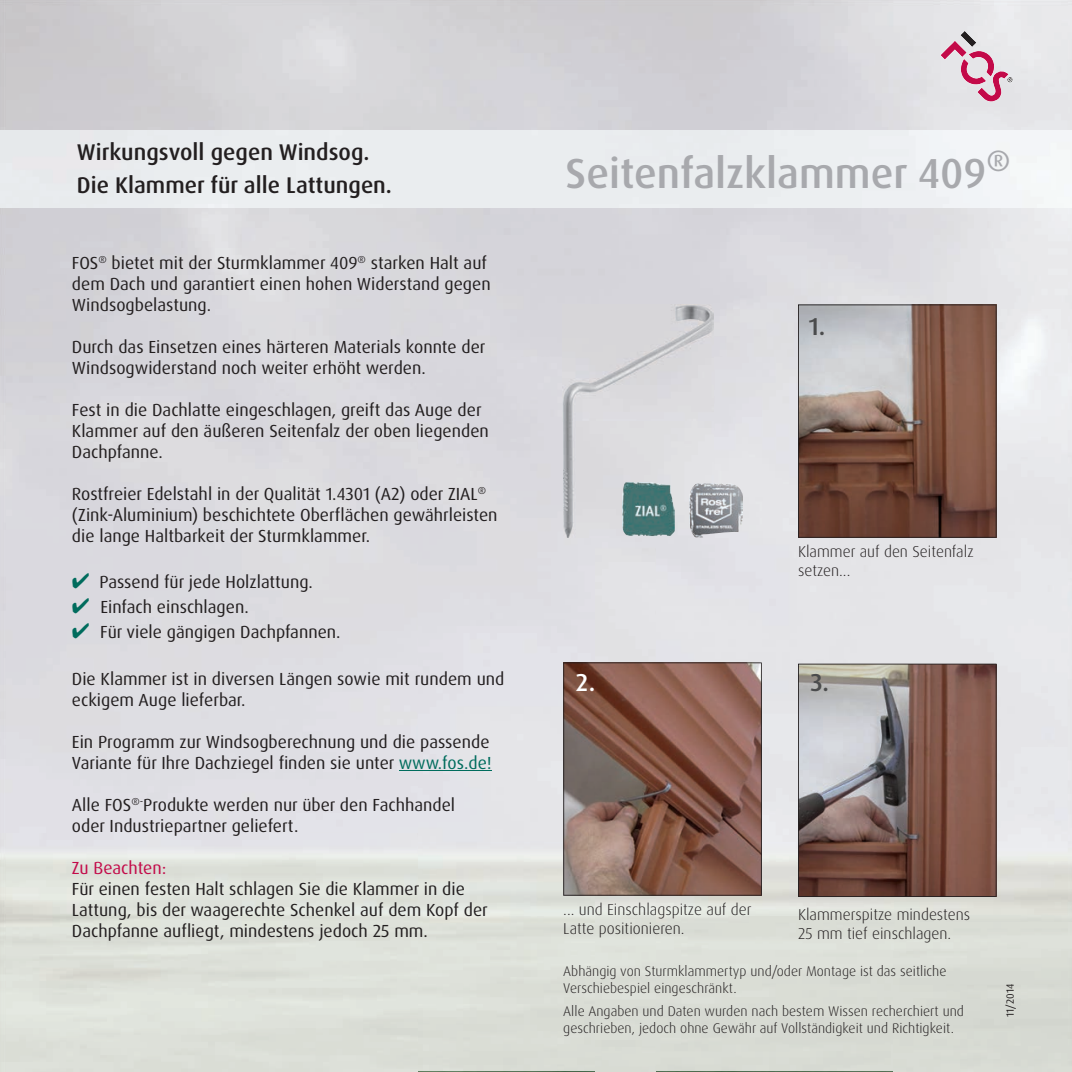
<style>
.page{position:relative;width:1072px;height:1072px;background:#fff}
.page>*{position:absolute;margin:0;border:0;box-sizing:border-box;transform-origin:0 0}
.t1{font:500 42px "Dax OT";color:#a8a9ad}
.t2{font:500 24.5px "Dax OT";color:#4b4c4d}
.t3{font:500 24.5px "Dax OT";color:#fff}
.t4{font:500 22.75px/33.2px "Dax OT";color:#231f20}
.t5{font:17.5px/21px "Dax OT";color:#231f20}
.t6{font:17.5px "Dax OT";letter-spacing:-.005em;color:#c30a49}
.t7{font:300 15.75px/18.9px "Dax OT";color:#231f20}
.t8{font:300 14px/16.8px "Dax OT";color:#231f20}
.t9{font:10.5px "Dax OT";color:#231f20}
.s1{color:#006c5d}
</style>
<div class="page">
<img style="left:0;top:1071px;width:1071px;height:1px">
<img style="left:893px;top:0;width:178px;height:1071px">
<img style="left:416px;top:356px;width:179px;height:715px">
<img style="left:655px;top:356px;width:239px;height:715px">
<img style="left:595px;top:537px;width:60px;height:534px">
<img style="left:0;top:130px;width:1071px;height:77px">
<svg style="left:940px;top:31px;width:73px;height:71px;background:#dcbcc9"></svg>
<hr style="left:399px;top:770px;width:92px;height:1px;background:#006c5d">
<svg style="left:563px;top:662px;width:198px;height:233px;background:#825e52"></svg>
<svg style="left:798px;top:304px;width:198px;height:233px;background:#84695f"></svg>
<svg style="left:798px;top:663px;width:198px;height:233px;background:#836b65"></svg>
<img style="left:563px;top:304px;width:150px;height:233px">
<img style="left:622px;top:482px;width:52px;height:54px">
<img style="left:689px;top:483px;width:54px;height:54px">
<svg style="left:73px;top:573px;width:16px;height:15px"></svg>
<svg style="left:73px;top:598px;width:16px;height:15px"></svg>
<svg style="left:73px;top:623px;width:27px;height:16px"></svg>
<h3 class="t4" style="left:77px;top:136px;width:316px">Wirkungsvoll gegen Windsog.<br>Die Klammer für alle Lattungen.</h3>
<p class="t5" style="left:72px;top:252px;width:420px">FOS<sup>®</sup> bietet mit der Sturmklammer 409<sup>®</sup> starken Halt auf dem Dach und garantiert einen hohen Widerstand gegen<br>Windsogbelastung.</p>
<p class="t5" style="left:72px;top:336px;width:415px">Durch das Einsetzen eines härteren Materials konnte der<br>Windsogwiderstand noch weiter erhöht werden.</p>
<p class="t5" style="left:72px;top:399px;width:418px">Fest in die Dachlatte eingeschlagen, greift das Auge der<br>Klammer auf den äußeren Seitenfalz der oben liegenden<br>Dachpfanne.</p>
<p class="t5" style="left:72px;top:483px;width:427px">Rostfreier Edelstahl in der Qualität 1.4301 (A2) oder ZIAL<sup>® </sup>(Zink-Aluminium) beschichtete Oberflächen gewährleisten die lange Haltbarkeit der Sturmklammer.</p>
<p class="t5" style="left:99px;top:569px;width:243px;line-height:25.2px">Passend für jede Holzlattung.<br>Einfach einschlagen.<br>Für viele gängigen Dachpfannen.</p>
<p class="t5" style="left:72px;top:668px;width:434px">Die Klammer ist in diversen Längen sowie mit rundem und eckigem Auge lieferbar.</p>
<p class="t5" style="left:72px;top:731px;width:421px">Ein Programm zur Windsogberechnung und die passende<br>Variante für Ihre Dachziegel finden sie unter <span class="s1">www.fos.de!</span></p>
<p class="t5" style="left:72px;top:794px;width:385px">Alle FOS<sup>®-</sup>Produkte werden nur über den Fachhandel oder Industriepartner geliefert.</p>
<p class="t6" style="left:72px;top:856px;width:96px">Zu Beachten:</p>
<p class="t5" style="left:72px;top:878px;width:417px">Für einen festen Halt schlagen Sie die Klammer in die<br>Lattung, bis der waagerechte Schenkel auf dem Kopf der<br>Dachpfanne aufliegt, mindestens jedoch 25 mm.</p>
<h1 class="t1" style="left:565px;top:146px;width:446px">Seitenfalzklammer 409<sup>®</sup></h1>
<h2 class="t2" style="left:809px;top:311px;width:18px">1.</h2>
<p class="t7" style="left:798px;top:542px;width:177px">Klammer auf den Seitenfalz setzen...</p>
<h2 class="t3" style="left:576px;top:667px;width:21px">2.</h2>
<h2 class="t2" style="left:810px;top:667px;width:20px">3.</h2>
<p class="t7" style="left:563px;top:900px;width:190px">... und Einschlagspitze auf der<br>Latte positionieren.</p>
<p class="t7" style="left:798px;top:905px;width:174px">Klammerspitze mindestens<br>25 mm tief einschlagen.</p>
<p class="t8" style="left:563px;top:963px;width:385px">Abhängig von Sturmklammertyp und/oder Montage ist das seitliche<br>Verschiebespiel eingeschränkt.</p>
<p class="t8" style="left:563px;top:1003px;width:402px">Alle Angaben und Daten wurden nach bestem Wissen recherchiert und geschrieben, jedoch ohne Gewähr auf Vollständigkeit und Richtigkeit.</p>
<p class="t9" style="left:1003px;top:1016px;width:35px;rotate:-90deg">11/2014</p>
</div>
